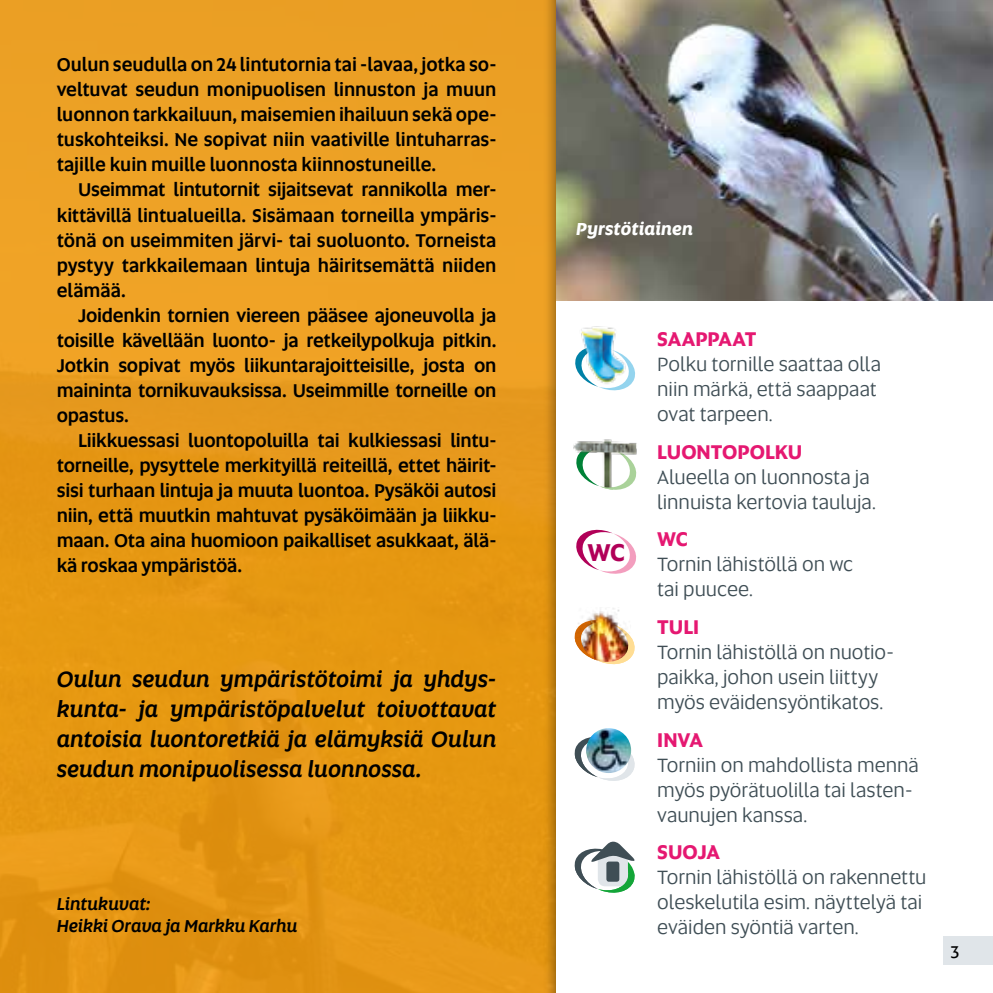
<style>
.page{position:relative;width:993px;height:993px;background:#fff}
.page>*{position:absolute;margin:0;border:0;box-sizing:border-box;transform-origin:0 0}
.t1{font:700 24.5px "Altis";color:#b10058}
.t2{font:italic 500 22.5px/30px "Altis";letter-spacing:-.01em;color:#000;text-align:justify}
.t3{font:20px/25px "Altis";color:#3f4e55}
.t4{font:700 20px "Altis";letter-spacing:-.005em;color:#e51871}
.t5{font:500 18.75px/25px "Altis";letter-spacing:-.01em;color:#000;text-align:justify}
.t6{font:italic 500 17.5px/22.5px "Altis";letter-spacing:-.015em;color:#000}
.t7{font:italic 700 17.5px "Altis";letter-spacing:.005em;color:#fff}
.t8{font:17.5px "Altis";color:#000}
</style>
<div class="page">
<div style="left:0;top:0;width:560px;height:992px;background:#e8991a"></div>
<div style="left:542px;top:0;width:450px;height:992px;background:#000;opacity:.5"></div>
<div style="left:556px;top:0;width:436px;height:992px;background:#fff"></div>
<img style="left:575px;top:326px;width:60px;height:64px">
<img style="left:577px;top:439px;width:42px;height:4px">
<svg style="left:573px;top:443px;width:64px;height:47px"></svg>
<img style="left:592px;top:608px;width:28px;height:9px">
<img style="left:574px;top:617px;width:61px;height:48px">
<svg style="left:574px;top:737px;width:61px;height:44px"></svg>
<img style="left:586px;top:727px;width:45px;height:45px;border-radius:22px">
<svg style="left:576px;top:529px;width:61px;height:45px"></svg>
<svg style="left:574px;top:841px;width:61px;height:52px"></svg>
<img style="left:556px;top:0;width:436px;height:300px">
<div style="left:943px;top:935px;width:49px;height:29px;background:#e0e5e9"></div>
<p class="t5" style="left:57px;top:51px;width:441px">Oulun seudulla on 24 lintutornia tai -lavaa, jotka so&shy;veltuvat seudun monipuolisen linnuston ja muun luonnon tarkkailuun, maisemien ihailuun sekä ope&shy;tuskohteiksi. Ne sopivat niin vaativille lintuharras&shy;tajille kuin muille luonnosta kiinnostuneille.</p>
<p class="t5" style="left:57px;top:176px;width:441px;text-indent:21px">Useimmat lintutornit sijaitsevat rannikolla mer&shy;kittävillä lintualueilla. Sisämaan torneilla ympäris&shy;tönä on useimmiten järvi- tai suoluonto. Torneista pystyy tarkkailemaan lintuja häiritsemättä niiden elämää.</p>
<p class="t5" style="left:57px;top:301px;width:441px;text-indent:21px">Joidenkin tornien viereen pääsee ajoneuvolla ja toisille kävellään luonto- ja retkeilypolkuja pitkin.<br>Jotkin sopivat myös liikuntarajoitteisille, josta on maininta tornikuvauksissa. Useimmille torneille on opastus.</p>
<p class="t5" style="left:57px;top:426px;width:441px;text-indent:21px">Liikkuessasi luontopoluilla tai kulkiessasi lintu&shy;torneille, pysyttele merkityillä reiteillä, ettet häirit&shy;sisi turhaan lintuja ja muuta luontoa. Pysäköi autosi niin, että muutkin mahtuvat pysäköimään ja liikku&shy;maan. Ota aina huomioon paikalliset asukkaat, älä&shy;kä roskaa ympäristöä.</p>
<p class="t2" style="left:57px;top:662px;width:441px">Oulun seudun ympäristötoimi ja yhdys&shy;kunta- ja ympäristöpalvelut toivottavat antoisia luontoretkiä ja elämyksiä Oulun seudun monipuolisessa luonnossa.</p>
<p class="t6" style="left:57px;top:891px;width:242px">Lintukuvat:<br>Heikki Orava ja Markku Karhu</p>
<p class="t7" style="left:576px;top:215px;width:118px">Pyrstötiainen</p>
<h1 class="t1" style="left:587px;top:533px;width:39px">WC</h1>
<p class="t4" style="left:657px;top:324px;width:101px">SAAPPAAT</p>
<p class="t3" style="left:657px;top:351px;width:225px">Polku tornille saattaa olla niin märkä, että saappaat ovat tarpeen.</p>
<p class="t4" style="left:657px;top:436px;width:147px">LUONTOPOLKU</p>
<p class="t3" style="left:657px;top:463px;width:220px">Alueella on luonnosta ja linnuista kertovia tauluja.</p>
<p class="t4" style="left:657px;top:524px;width:32px">WC</p>
<p class="t3" style="left:657px;top:551px;width:197px">Tornin lähistöllä on wc tai puucee.</p>
<p class="t4" style="left:657px;top:611px;width:43px">TULI</p>
<p class="t3" style="left:657px;top:638px;width:238px">Tornin lähistöllä on nuotio&shy;paikka, johon usein liittyy myös eväidensyöntikatos.</p>
<p class="t4" style="left:657px;top:724px;width:47px">INVA</p>
<p class="t3" style="left:657px;top:751px;width:263px">Torniin on mahdollista mennä myös pyörätuolilla tai lasten&shy;vaunujen kanssa.</p>
<p class="t4" style="left:657px;top:836px;width:64px">SUOJA</p>
<p class="t3" style="left:657px;top:863px;width:271px">Tornin lähistöllä on rakennettu oleskelutila esim. näyttelyä tai eväiden syöntiä varten.</p>
<p class="t8" style="left:950px;top:939px;width:10px">3</p>
</div>
